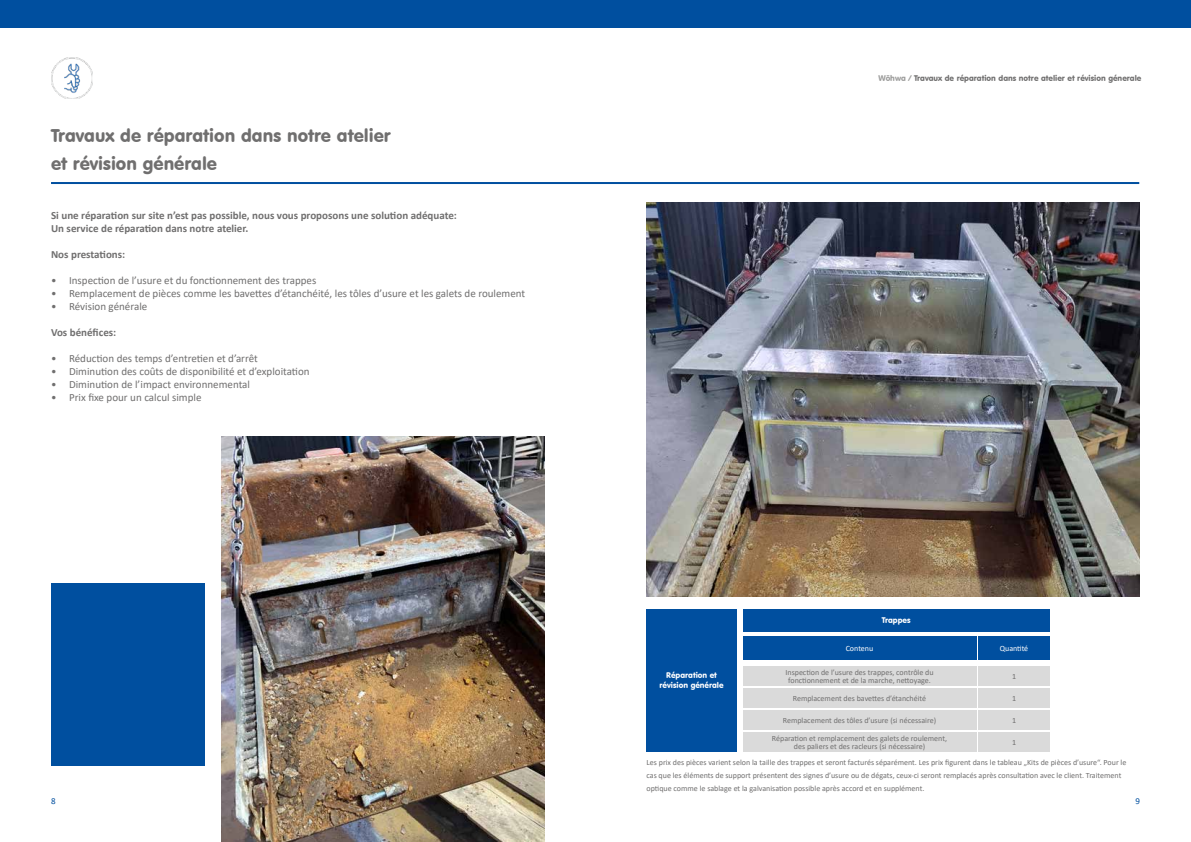
<style>
.page{position:relative;width:1191px;height:842px;background:#fff}
.page>*{position:absolute;margin:0;border:0;box-sizing:border-box;transform-origin:0 0}
.t1{font:18px/28px "VAG Rounded BT";color:#706f6f}
.t2{font:11px "Calibri";color:#706f6f}
.t3{font:700 11px/13px "Calibri";color:#706f6f}
.t4{font:9px "Calibri";color:#004f9f}
.t5{font:8px/8px "Calibri";color:#706f6f;text-align:center}
.t6{font:8px "VAG Rounded BT";color:#706f6f}
.t7{font:8px/9.6px "VAG Rounded BT";color:#fff;text-align:center}
.t8{font:8px "Calibri";letter-spacing:-.005em;color:#fff}
.s1{color:#9d9d9c}
</style>
<div class="page">
<div style="left:0;top:0;width:1191px;height:28px;background:#004f9f"></div>
<img style="left:51px;top:57px;width:42px;height:42px">
<hr style="left:51px;top:182px;width:1088px;height:2px;background:#004f9f">
<div style="left:51px;top:583px;width:153px;height:182px;background:#004f9f"></div>
<div style="left:646px;top:609px;width:90px;height:142px;background:#004f9f"></div>
<div style="left:743px;top:609px;width:306px;height:22px;background:#004f9f"></div>
<div style="left:743px;top:636px;width:233px;height:24px;background:#004f9f"></div>
<div style="left:978px;top:636px;width:71px;height:24px;background:#004f9f"></div>
<div style="left:743px;top:666px;width:233px;height:20px;background:#dadada"></div>
<div style="left:978px;top:666px;width:71px;height:20px;background:#dadada"></div>
<div style="left:743px;top:688px;width:233px;height:19px;background:#dadada"></div>
<div style="left:978px;top:688px;width:71px;height:19px;background:#dadada"></div>
<div style="left:743px;top:710px;width:233px;height:19px;background:#dadada"></div>
<div style="left:978px;top:710px;width:71px;height:19px;background:#dadada"></div>
<div style="left:743px;top:732px;width:233px;height:19px;background:#dadada"></div>
<div style="left:978px;top:732px;width:71px;height:19px;background:#dadada"></div>
<img style="left:646px;top:203px;width:493px;height:393px">
<img style="left:221px;top:436px;width:323px;height:406px">
<h1 class="t1" style="left:51px;top:121px;width:341px">Travaux de réparation dans notre atelier et révision générale</h1>
<h2 class="t3" style="left:51px;top:209px;width:407px">Si une réparation sur site n’est pas possible, nous vous proposons une solution adéquate:<br>Un service de réparation dans notre atelier.</h2>
<h2 class="t3" style="left:51px;top:248px;width:76px">Nos prestations:</h2>
<h2 class="t2" style="left:51px;top:273px;width:267px">• Inspection de l’usure et du fonctionnement des trappes</h2>
<h2 class="t2" style="left:51px;top:286px;width:476px">• Remplacement de pièces comme les bavettes d’étanchéité, les tôles d’usure et les galets de roulement</h2>
<h2 class="t2" style="left:51px;top:299px;width:98px">• Révision générale</h2>
<h2 class="t3" style="left:51px;top:326px;width:67px">Vos bénéfices:</h2>
<h2 class="t2" style="left:51px;top:351px;width:208px">• Réduction des temps d’entretien et d’arrêt</h2>
<h2 class="t2" style="left:51px;top:364px;width:260px">• Diminution des coûts de disponibilité et d’exploitation</h2>
<h2 class="t2" style="left:51px;top:377px;width:200px">• Diminution de l’impact environnemental</h2>
<h2 class="t2" style="left:51px;top:390px;width:152px">• Prix fixe pour un calcul simple</h2>
<p class="t6" style="left:878px;top:73px;width:264px"><span class="s1">Wöhwa /</span> Travaux de réparation dans notre atelier et révision génerale</p>
<p class="t7" style="left:882px;top:615px;width:30px">Trappes</p>
<p class="t8" style="left:845px;top:643px;width:29px">Contenu</p>
<p class="t8" style="left:999px;top:643px;width:30px">Quantité</p>
<p class="t5" style="left:785px;top:668px;width:150px">Inspection de l’usure des trappes, contrôle du fonctionnement et de la marche, nettoyage.</p>
<p class="t5" style="left:1012px;top:672px;width:6px">1</p>
<p class="t5" style="left:793px;top:694px;width:135px">Remplacement des bavettes d’étanchéité</p>
<p class="t5" style="left:1012px;top:694px;width:6px">1</p>
<p class="t5" style="left:783px;top:716px;width:155px">Remplacement des tôles d’usure (si nécessaire)</p>
<p class="t5" style="left:1012px;top:716px;width:6px">1</p>
<p class="t5" style="left:772px;top:734px;width:177px">Réparation et remplacement des galets de roulement, des paliers et des racleurs (si nécessaire)</p>
<p class="t5" style="left:1012px;top:738px;width:6px">1</p>
<p class="t5" style="left:646px;top:756px;width:481px;line-height:13px;text-align:left">Les prix des pièces varient selon la taille des trappes et seront facturés séparément. Les prix figurent dans le tableau „Kits de pièces d’usure“. Pour le cas que les éléments de support présentent des signes d’usure ou de dégats, ceux-ci seront remplacés après consultation avec le client. Traitement optique comme le sablage et la galvanisation possible après accord et en supplément.</p>
<p class="t7" style="left:659px;top:671px;width:66px">Réparation et révision générale</p>
<p class="t4" style="left:51px;top:795px;width:6px">8</p>
<p class="t4" style="left:1135px;top:795px;width:6px">9</p>
</div>
